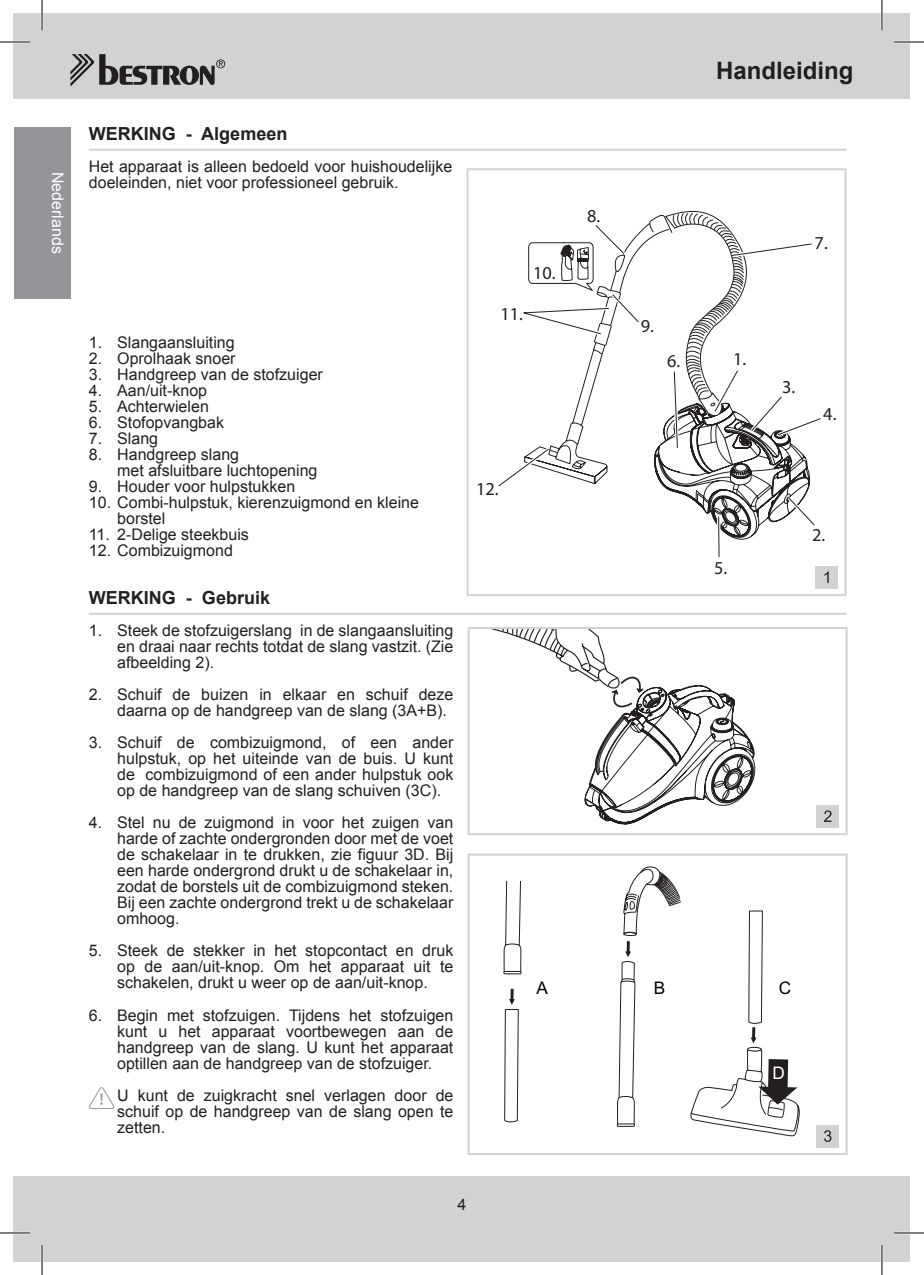
<style>
.page{position:relative;width:924px;height:1275px;background:#fff}
.page>*{position:absolute;margin:0;border:0;box-sizing:border-box;transform-origin:0 0}
.t1{font:700 24px "Arial";color:#231f20}
.t2{font:18.2px "Myriad";color:#231f20}
.t3{font:700 18px "Arial";color:#231f20}
.t4{font:17.4px "Arial";color:#000001}
.t5{font:17.4px "Arial";color:#fff}
.t6{font:16px/16px "Arial";color:#231f20;text-align:justify}
.t7{font:16px "Arial";color:#fff}
</style>
<div class="page">
<div style="left:14px;top:14px;width:895px;height:85px;background:#d1d2d4"></div>
<div style="left:14px;top:1176px;width:895px;height:85px;background:#d1d2d4"></div>
<svg style="left:70px;top:54px;width:155px;height:33px"></svg>
<div style="left:14px;top:127px;width:56px;height:171px;background:#939598"></div>
<hr style="left:89px;top:149px;width:757px;height:2px;background:#d1d2d4">
<hr style="left:89px;top:613px;width:757px;height:2px;background:#d1d2d4">
<svg style="left:89px;top:1087px;width:25px;height:22px"></svg>
<svg style="left:522px;top:210px;width:296px;height:330px"></svg>
<div style="left:466px;top:168px;width:380px;height:428px;border:2px solid #d1d2d4"></div>
<div style="left:814px;top:566px;width:23px;height:22px;background:#d1d2d4"></div>
<svg style="left:824px;top:571px;width:4px;height:12px"></svg>
<svg style="left:503px;top:881px;width:259px;height:90px"></svg>
<svg style="left:503px;top:971px;width:297px;height:165px"></svg>
<svg style="left:758px;top:1059px;width:39px;height:45px"></svg>
<svg style="left:508px;top:866px;width:173px;height:260px"></svg>
<svg style="left:746px;top:1027px;width:15px;height:24px"></svg>
<div style="left:468px;top:854px;width:159px;height:26px;background:#fff"></div>
<div style="left:467px;top:853px;width:380px;height:302px;border:2px solid #d1d2d4"></div>
<svg style="left:494px;top:630px;width:261px;height:195px"></svg>
<div style="left:467px;top:627px;width:380px;height:208px;border:2px solid #d1d2d4"></div>
<div style="left:816px;top:1124px;width:22px;height:23px;background:#d1d2d4"></div>
<div style="left:816px;top:805px;width:22px;height:22px;background:#d1d2d4"></div>
<svg style="left:824px;top:810px;width:7px;height:12px"></svg>
<svg style="left:824px;top:1130px;width:7px;height:12px"></svg>
<hr style="left:0;top:41px;width:30px;height:2px;background:#fff">
<hr style="left:893px;top:41px;width:30px;height:2px;background:#fff">
<hr style="left:0;top:1231px;width:30px;height:3px;background:#fff">
<hr style="left:893px;top:1231px;width:30px;height:3px;background:#fff">
<hr style="left:41px;top:0;width:2px;height:30px;background:#fff">
<hr style="left:41px;top:1245px;width:2px;height:30px;background:#fff">
<hr style="left:880px;top:0;width:2px;height:30px;background:#fff">
<hr style="left:880px;top:1245px;width:2px;height:30px;background:#fff">
<hr style="left:0;top:42px;width:30px;height:1px;background:#000">
<hr style="left:893px;top:42px;width:30px;height:1px;background:#000">
<hr style="left:0;top:1232px;width:30px;height:1px;background:#000">
<hr style="left:893px;top:1232px;width:30px;height:1px;background:#000">
<hr style="left:42px;top:0;width:1px;height:30px;background:#000">
<hr style="left:42px;top:1245px;width:1px;height:30px;background:#000">
<hr style="left:881px;top:0;width:1px;height:30px;background:#000">
<hr style="left:881px;top:1245px;width:1px;height:30px;background:#000">
<p class="t7" style="left:68px;top:172px;width:83px;rotate:90deg">Nederlands</p>
<p class="t3" style="left:89px;top:122px;width:200px">Werking - Algemeen</p>
<p class="t6" style="left:89px;top:159px;width:365px">Het apparaat is alleen bedoeld voor huishoudelijke doeleinden, niet voor professioneel gebruik.</p>
<p class="t6" style="left:89px;top:335px;width:147px">1. Slangaansluiting</p>
<p class="t6" style="left:89px;top:351px;width:148px">2. Oprolhaak snoer</p>
<p class="t6" style="left:89px;top:367px;width:235px">3. Handgreep van de stofzuiger</p>
<p class="t6" style="left:89px;top:383px;width:120px">4. Aan/uit-knop</p>
<p class="t6" style="left:89px;top:399px;width:121px">5. Achterwielen</p>
<p class="t6" style="left:89px;top:415px;width:137px">6. Stofopvangbak</p>
<p class="t6" style="left:89px;top:431px;width:71px">7. Slang</p>
<p class="t6" style="left:117px;top:447px;width:202px;text-indent:-28px">8. Handgreep slang<br>met afsluitbare luchtopening</p>
<p class="t6" style="left:89px;top:479px;width:208px">9. Houder voor hulpstukken</p>
<p class="t6" style="left:117px;top:495px;width:303px;text-indent:-28px">10. Combi-hulpstuk, kierenzuigmond en kleine borstel</p>
<p class="t6" style="left:89px;top:527px;width:161px">11. 2-Delige steekbuis</p>
<p class="t6" style="left:89px;top:543px;width:145px">12. Combizuigmond</p>
<p class="t3" style="left:89px;top:586px;width:183px">Werking - Gebruik</p>
<p class="t6" style="left:117px;top:623px;width:337px;text-indent:-28px">1. Steek de stofzuigerslang in de slangaansluiting en draai naar rechts totdat de slang vastzit. (Zie afbeelding 2).</p>
<p class="t6" style="left:117px;top:687px;width:337px;text-indent:-28px">2. Schuif de buizen in elkaar en schuif deze daarna op de handgreep van de slang (3A+B).</p>
<p class="t6" style="left:117px;top:735px;width:337px;text-indent:-28px">3. Schuif de combizuigmond, of een ander hulpstuk, op het uiteinde van de buis. U kunt de combizuigmond of een ander hulpstuk ook op de handgreep van de slang schuiven (3C).</p>
<p class="t6" style="left:117px;top:815px;width:337px;text-indent:-28px">4. Stel nu de zuigmond in voor het zuigen van harde of zachte ondergronden door met de voet de schakelaar in te drukken, zie figuur 3D. Bij een harde ondergrond drukt u de schakelaar in, zodat de borstels uit de combizuigmond steken.<br>Bij een zachte ondergrond trekt u de schakelaar omhoog.</p>
<p class="t6" style="left:117px;top:943px;width:337px;text-indent:-28px">5. Steek de stekker in het stopcontact en druk op de aan/uit-knop. Om het apparaat uit te schakelen, drukt u weer op de aan/uit-knop.</p>
<p class="t6" style="left:117px;top:1007px;width:337px;text-indent:-28px">6. Begin met stofzuigen. Tijdens het stofzuigen kunt u het apparaat voortbewegen aan de handgreep van de slang. U kunt het apparaat optillen aan de handgreep van de stofzuiger.</p>
<p class="t6" style="left:117px;top:1087px;width:337px">U kunt de zuigkracht snel verlagen door de schuif op de handgreep van de slang open te zetten.</p>
<h1 class="t1" style="left:715px;top:55px;width:139px">Handleiding</h1>
<p class="t2" style="left:500px;top:305px;width:24px">11.</p>
<p class="t2" style="left:533px;top:264px;width:24px">10.</p>
<p class="t2" style="left:587px;top:207px;width:15px">8.</p>
<p class="t2" style="left:476px;top:480px;width:24px">12.</p>
<p class="t2" style="left:640px;top:317px;width:15px">9.</p>
<p class="t2" style="left:667px;top:351px;width:15px">6.</p>
<p class="t2" style="left:814px;top:233px;width:15px">7.</p>
<p class="t2" style="left:732px;top:350px;width:15px">1.</p>
<p class="t2" style="left:781px;top:378px;width:15px">3.</p>
<p class="t2" style="left:822px;top:405px;width:15px">4.</p>
<p class="t2" style="left:713px;top:558px;width:15px">5.</p>
<p class="t2" style="left:811px;top:525px;width:15px">2.</p>
<p class="t4" style="left:536px;top:976px;width:13px">A</p>
<p class="t4" style="left:653px;top:976px;width:13px">B</p>
<p class="t4" style="left:778px;top:976px;width:14px">C</p>
<p class="t5" style="left:772px;top:1061px;width:14px">D</p>
<p class="t6" style="left:457px;top:1197px;width:10px">4</p>
</div>
